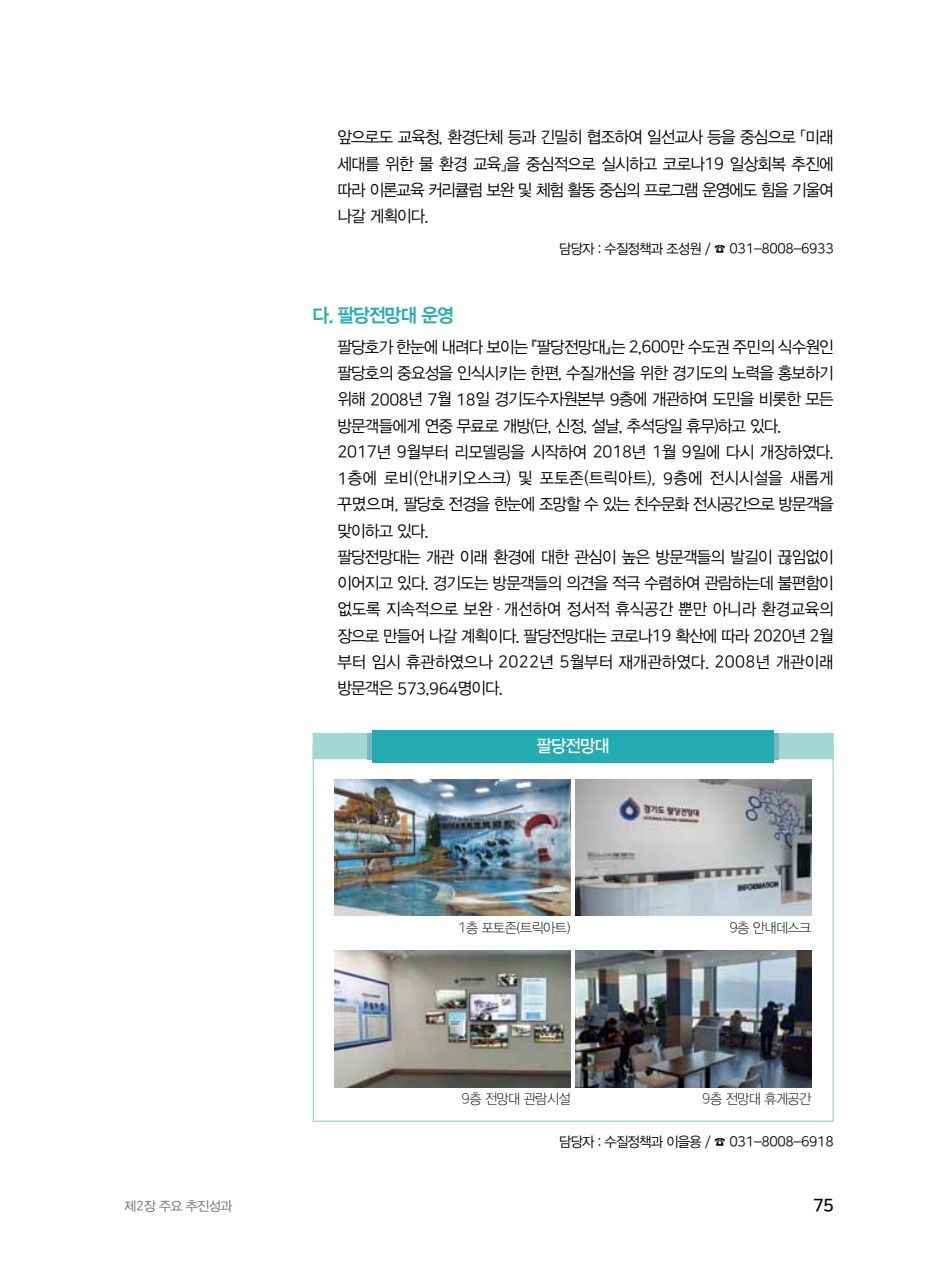
<style>
.page{position:relative;width:933px;height:1280px;background:#fff}
.page>*{position:absolute;margin:0;border:0;box-sizing:border-box;transform-origin:0 0}
.t1{font:19.25px "YDVYGO14";letter-spacing:-.06em;color:#22acb1;scale:.95 1}
.t2{font:17.5px "YDVYGO13";letter-spacing:-.05em;color:#fff;scale:.95 1}
.t3{font:17.5px "Nanum Square OTFB";color:#000}
.t4{font:16.62px/26.2px "YDVYGO12";letter-spacing:-.05em;color:#000;text-align:justify;scale:.95 1}
.t5{font:14px "YDVYGO12";letter-spacing:-.05em;color:#000;scale:.95 1}
.t6{font:14px "YDVYGO115";letter-spacing:-.05em;color:#000;scale:.95 1}
.t7{font:13.12px "YDVYGO12";letter-spacing:-.05em;color:#727069}
.s1{font-family:"Nanum Square OTFR"}
.s2{font-family:"Nanum Square OTFL"}
</style>
<div class="page">
<div style="left:313px;top:745px;width:520px;height:377px;background:#fff;border:1px solid #a2d7d4"></div>
<svg style="left:313px;top:733px;width:54px;height:26px"></svg>
<div style="left:367px;top:733px;width:21px;height:26px;background:#76b9be"></div>
<svg style="left:779px;top:733px;width:54px;height:26px"></svg>
<div style="left:697px;top:733px;width:82px;height:26px;background:#76b9be"></div>
<div style="left:372px;top:730px;width:402px;height:32px;background:#22acb1"></div>
<img style="left:335px;top:779px;width:236px;height:137px">
<img style="left:335px;top:951px;width:236px;height:136px">
<img style="left:575px;top:779px;width:236px;height:137px">
<img style="left:575px;top:951px;width:236px;height:136px">
<p class="t4" style="left:337px;top:124px;width:524px">앞으로도 교육청, 환경단체 등과 긴밀히 협조하여 일선교사 등을 중심으로 「미래 세대를 위한 물 환경 교육」을 중심적으로 실시하고 코로나<span class="s1">19</span> 일상회복 추진에 따라 이론교육 커리큘럼 보완 및 체험 활동 중심의 프로그램 운영에도 힘을 기울여 나갈 게획이다.</p>
<p class="t5" style="left:559px;top:240px;width:290px">담당자 : 수질정책과 조성원 / ☎ <span class="s1">031</span>-<span class="s1">8008</span>-<span class="s1">6933</span></p>
<p class="t1" style="left:313px;top:304px;width:150px">다. 팔당전망대 운영</p>
<p class="t4" style="left:337px;top:334px;width:524px;text-align:left">팔당호가 한눈에 내려다 보이는 『팔당전망대』는 <span class="s1">2</span>,<span class="s1">600</span>만 수도권 주민의 식수원인 팔당호의 중요성을 인식시키는 한편, 수질개선을 위한 경기도의 노력을 홍보하기 위해 <span class="s1">2008</span>년 <span class="s1">7</span>월 <span class="s1">18</span>일 경기도수자원본부 <span class="s1">9</span>층에 개관하여 도민을 비롯한 모든 방문객들에게 연중 무료로 개방(단, 신정, 설날, 추석당일 휴무)하고 있다.<br><span class="s1">2017</span>년 <span class="s1">9</span>월부터 리모델링을 시작하여 <span class="s1">2018</span>년 <span class="s1">1</span>월 <span class="s1">9</span>일에 다시 개장하였다.<br><span class="s1">1</span>층에 로비(안내키오스크) 및 포토존(트릭아트), <span class="s1">9</span>층에 전시시설을 새롭게 꾸몄으며, 팔당호 전경을 한눈에 조망할 수 있는 친수문화 전시공간으로 방문객을 맞이하고 있다.<br>팔당전망대는 개관 이래 환경에 대한 관심이 높은 방문객들의 발길이 끊임없이 이어지고 있다. 경기도는 방문객들의 의견을 적극 수렴하여 관람하는데 불편함이 없도록 지속적으로 보완 개선하여 정서적 휴식공간 뿐만 아니라 환경교육의 장으로 만들어 나갈 계획이다. 팔당전망대는 코로나<span class="s1">19</span> 확산에 따라 <span class="s1">2020</span>년 <span class="s1">2</span>월 부터 임시 휴관하였으나 <span class="s1">2022</span>년 <span class="s1">5</span>월부터 재개관하였다. <span class="s1">2008</span>년 개관이래 방문객은 <span class="s1">573</span>,<span class="s1">964</span>명이다.</p>
<p class="t2" style="left:536px;top:736px;width:78px">팔당전망대</p>
<p class="t6" style="left:458px;top:920px;width:120px"><span class="s2">1</span>층 포토존(트릭아트)</p>
<p class="t6" style="left:729px;top:920px;width:88px"><span class="s2">9</span>층 안내데스크</p>
<p class="t6" style="left:461px;top:1091px;width:116px"><span class="s2">9</span>층 전망대 관람시설</p>
<p class="t6" style="left:702px;top:1091px;width:116px"><span class="s2">9</span>층 전망대 휴게공간</p>
<p class="t5" style="left:559px;top:1133px;width:290px">담당자 : 수질정책과 이을용 / ☎ <span class="s1">031</span>-<span class="s1">8008</span>-<span class="s1">6918</span></p>
<p class="t7" style="left:124px;top:1198px;width:110px">제<span class="s1">2</span>장 주요 추진성과</p>
<p class="t3" style="left:813px;top:1196px;width:22px">75</p>
</div>
